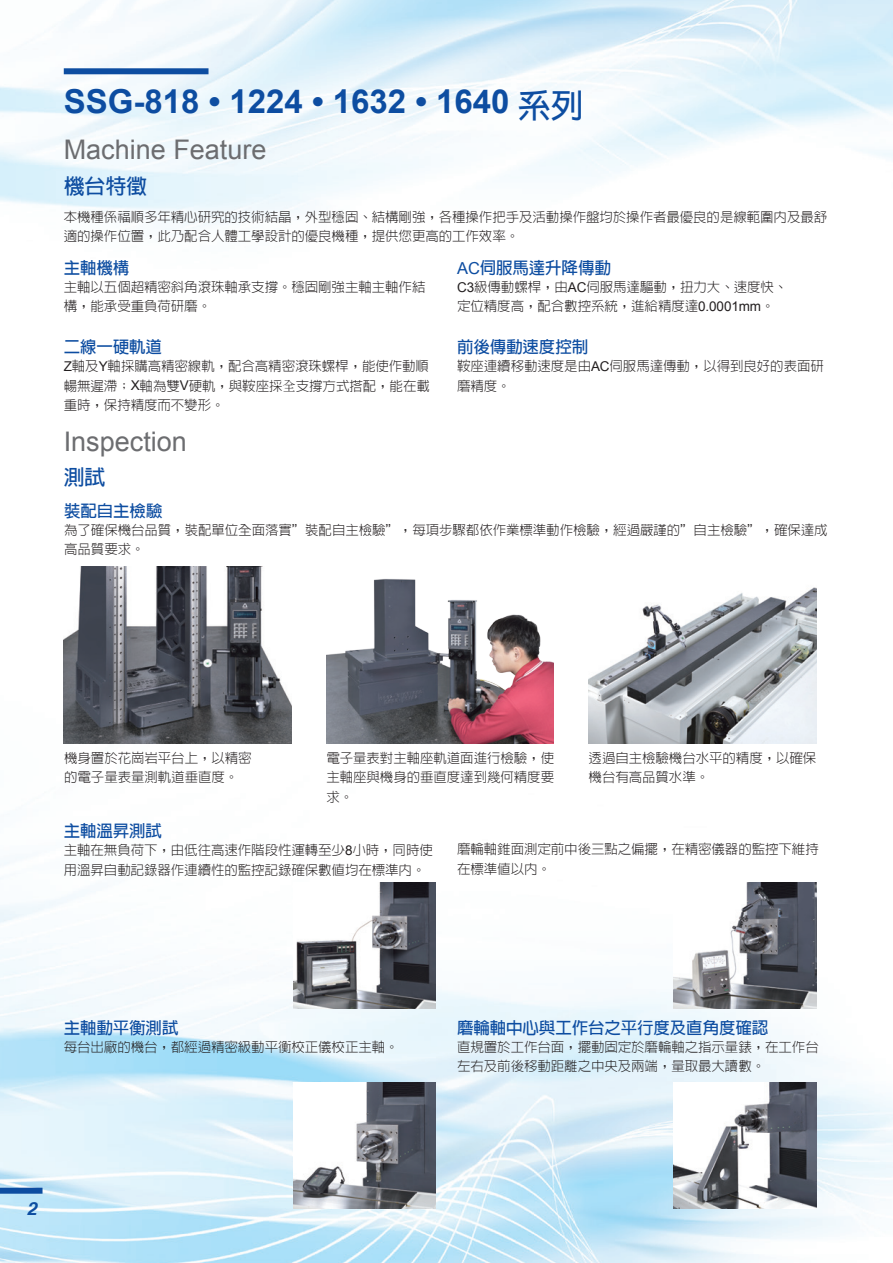
<style>
.page{position:relative;width:893px;height:1263px;background:#fff}
.page>*{position:absolute;margin:0;border:0;box-sizing:border-box;transform-origin:0 0}
.t1{font:700 33px "Arial";color:#0d4da1}
.t2{font:27px "Arial";color:#6c6d70}
.t3{font:700 21px "Lin Gothic";letter-spacing:-.01em;color:#0d4da1}
.t4{font:italic 700 18px "Helvetica cyr";color:#0d4da1}
.t5{font:700 16.5px "Lin Gothic";letter-spacing:-.01em;color:#0d4da1}
.t6{font:300 13.5px/19.5px "Lin Gothic";letter-spacing:-.01em;color:#231f20}
.s1{font-family:"Lin Gothic"}
.s2{font-family:"Arial";font-weight:400}
.s3{font-family:"Adobe Ming Std"}
.s4{font-family:"DF Hei W3 WIN BF";font-weight:400}
</style>
<div class="page">
<img style="left:0;top:0;width:893px;height:1263px">
<img style="left:326px;top:567px;width:228px;height:176px">
<img style="left:589px;top:579px;width:227px;height:164px">
<img style="left:674px;top:1082px;width:142px;height:127px">
<img style="left:293px;top:1082px;width:143px;height:127px">
<img style="left:674px;top:883px;width:142px;height:126px">
<img style="left:293px;top:883px;width:143px;height:126px">
<img style="left:64px;top:567px;width:228px;height:176px">
<div style="left:0;top:1188px;width:43px;height:6px;background:#0d4da1"></div>
<div style="left:64px;top:68px;width:144px;height:6px;background:#0d4da1"></div>
<h1 class="t1" style="left:64px;top:80px;width:521px">SSG-818 • 1224 • 1632 • 1640 <span class="s1">系列</span></h1>
<h2 class="t2" style="left:64px;top:132px;width:204px">Machine Feature</h2>
<h3 class="t3" style="left:64px;top:176px;width:85px">機台特徵</h3>
<p class="t6" style="left:64px;top:207px;width:765px">本機種係福順多年精心研究的技術結晶，外型穩固、結構剛強，各種操作把手及活動操作盤均於操作者最優良的是線範圍內及最舒適的操作位置，此乃配合人體工學設計的優良機種，提供您更高的工作效率。</p>
<p class="t5" style="left:64px;top:259px;width:67px">主軸機構</p>
<p class="t6" style="left:64px;top:277px;width:363px">主軸以五個超精密斜角滾珠軸承支撐。穩固剛強主軸主軸作結構，能承受重負荷研磨。</p>
<p class="t5" style="left:64px;top:338px;width:100px">二線一硬軌道</p>
<p class="t6" style="left:64px;top:356px;width:368px;text-align:justify"><span class="s2">Z</span>軸及<span class="s2">Y</span>軸採購高精密線軌，配合高精密滾珠螺桿，能使作動順暢無遲滯；<span class="s2">X</span>軸為雙<span class="s2">V</span>硬軌，與鞍座採<span class="s3">全</span>支撐方式搭配，能在載重時，保持精度而不變形。</p>
<p class="t5" style="left:457px;top:259px;width:155px"><span class="s2">AC</span>伺服馬達升降傳動</p>
<p class="t6" style="left:457px;top:277px;width:332px"><span class="s2">C3</span>級傳動螺桿，由<span class="s2">AC</span>伺服馬達驅動，扭力大、速度快、定位精度高，配合數控系統，進給精度達<span class="s2">0.0001mm</span>。</p>
<p class="t5" style="left:457px;top:338px;width:133px">前後傳動速度控制</p>
<p class="t6" style="left:457px;top:356px;width:368px">鞍座連續移動速度是由<span class="s2">AC</span>伺服馬達傳動，以得到良好的表面研磨精度。</p>
<h2 class="t2" style="left:64px;top:423px;width:125px">Inspection</h2>
<h3 class="t3" style="left:64px;top:466px;width:43px">測試</h3>
<p class="t5" style="left:64px;top:502px;width:100px">裝配自主檢驗</p>
<p class="t6" style="left:64px;top:520px;width:765px">為了確保機台品質，裝配單位<span class="s4">全</span>面落實”裝配自主檢驗”，每項步驟都依作業標準動作檢驗，經過嚴謹的”自主檢驗”，確保達成高品質要求。</p>
<p class="t6" style="left:64px;top:748px;width:189px">機身置於花崗岩平台上，以精密的電子量表量測軌道垂直度。</p>
<p class="t6" style="left:326px;top:748px;width:229px;text-align:justify">電子量表對主軸座軌道面進行檢驗，使主軸座與機身的垂直度達到幾何精度要求。</p>
<p class="t6" style="left:589px;top:748px;width:229px">透過自主檢驗機台水平的精度，以確保機台有高品質水準。</p>
<p class="t5" style="left:64px;top:822px;width:100px">主軸溫昇測試</p>
<p class="t6" style="left:64px;top:840px;width:371px">主軸在無負荷下，由低往高速作階段性運轉至少<span class="s2">8</span>小時，同時使用溫昇自動記錄器作連續性的監控記錄確保數值均在標準內。</p>
<p class="t6" style="left:457px;top:839px;width:363px">磨輪軸錐面測定前中後三點之偏擺，在精密儀器的監控下維持在標準值以內。</p>
<p class="t5" style="left:64px;top:1019px;width:116px">主軸動平衡測試</p>
<p class="t6" style="left:64px;top:1037px;width:336px">每台出廠的機台，都經過精密級動平衡校正儀校正主軸。</p>
<h3 class="t4" style="left:27px;top:1199px;width:12px">2</h3>
<p class="t5" style="left:457px;top:1019px;width:313px">磨輪軸中心與工作台之平行度及直角度確認</p>
<p class="t6" style="left:457px;top:1037px;width:363px">直規置於工作台面，擺動固定於磨輪軸之指示量錶，在工作台左右及前後移動距離之中央及兩端，量取最大讀數。</p>
</div>
